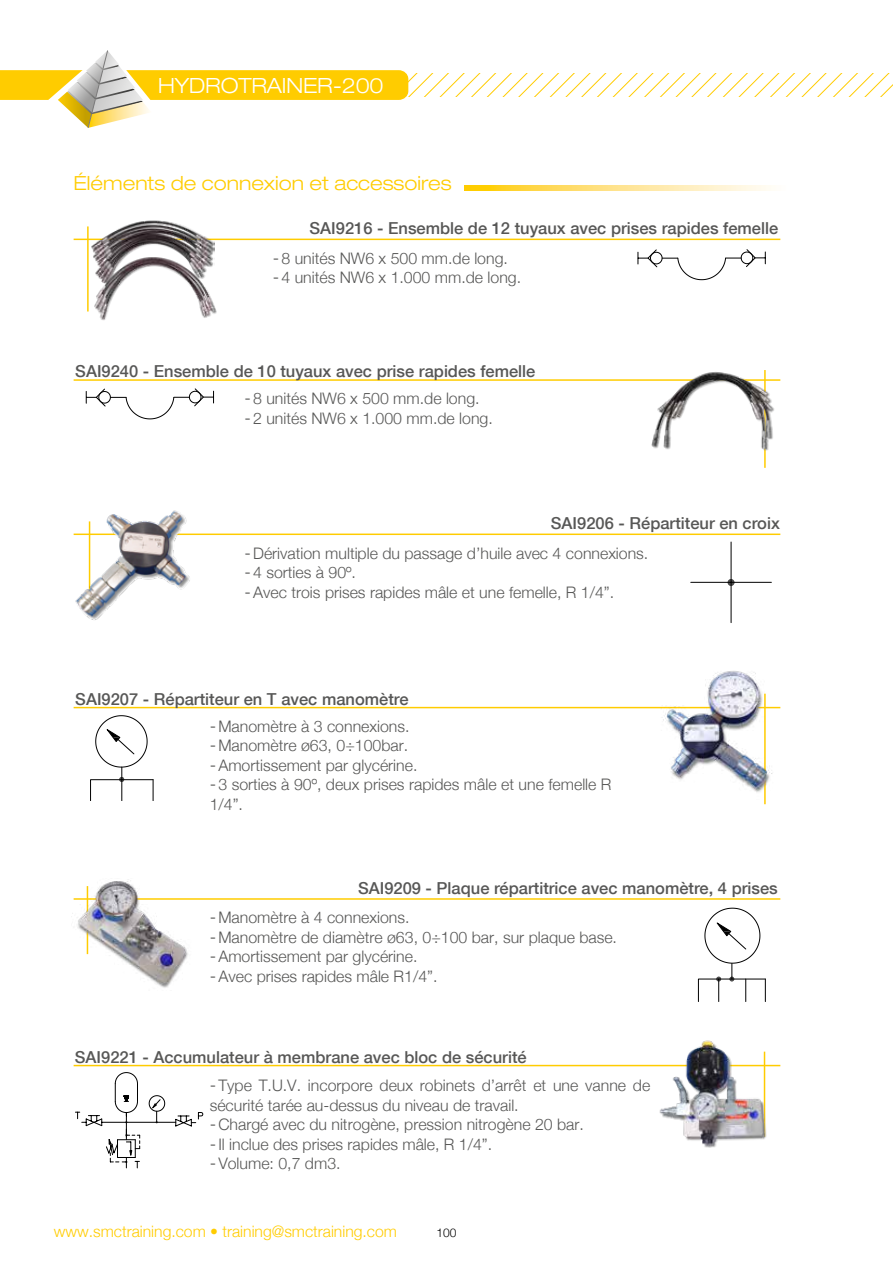
<style>
.page{position:relative;width:893px;height:1263px;background:#fff}
.page>*{position:absolute;margin:0;border:0;box-sizing:border-box;transform-origin:0 0}
.t1{font:300 expanded 21px "Helvetica Neue";letter-spacing:-.005em;color:#fff}
.t2{font:300 expanded 19.5px "Helvetica Neue";color:#fc0}
.t3{font:500 16.5px "Helvetica Neue";color:#575756}
.t4{font:300 15.9px/19.5px "Helvetica Neue";color:#575756}
.t5{font:300 15.75px "Helvetica Neue";color:#fc0}
.t6{font:300 12px "Helvetica Neue";color:#000}
.s1{font-size:17.4px}
</style>
<div class="page">
<svg style="left:465px;top:186px;width:306px;height:4px"></svg>
<hr style="left:74px;top:239px;width:706px;height:1px;background:#fc0">
<hr style="left:87px;top:226px;width:2px;height:85px;background:#fc0">
<hr style="left:764px;top:370px;width:2px;height:98px;background:#fc0">
<hr style="left:74px;top:379px;width:706px;height:2px;background:#fc0">
<hr style="left:74px;top:533px;width:706px;height:2px;background:#fc0">
<hr style="left:764px;top:694px;width:2px;height:110px;background:#fc0">
<hr style="left:74px;top:707px;width:706px;height:1px;background:#fc0">
<hr style="left:74px;top:898px;width:706px;height:2px;background:#fc0">
<hr style="left:74px;top:1065px;width:706px;height:1px;background:#fc0">
<img style="left:87px;top:220px;width:128px;height:66px">
<img style="left:91px;top:254px;width:126px;height:67px">
<img style="left:648px;top:370px;width:128px;height:81px">
<img style="left:73px;top:510px;width:121px;height:110px">
<img style="left:653px;top:671px;width:127px;height:130px">
<img style="left:72px;top:879px;width:127px;height:109px">
<img style="left:648px;top:1040px;width:128px;height:108px">
<svg style="left:638px;top:249px;width:128px;height:31px"></svg>
<svg style="left:86px;top:389px;width:128px;height:30px"></svg>
<svg style="left:90px;top:715px;width:64px;height:86px"></svg>
<svg style="left:698px;top:908px;width:68px;height:94px"></svg>
<hr style="left:731px;top:542px;width:1px;height:81px;background:#000">
<hr style="left:691px;top:582px;width:80px;height:1px;background:#000">
<svg style="left:728px;top:579px;width:6px;height:7px"></svg>
<svg style="left:75px;top:1072px;width:128px;height:96px"></svg>
<svg style="left:0;top:50px;width:893px;height:78px"></svg>
<h1 class="t1" style="left:158px;top:73px;width:227px">HYDROTRAINER-200</h1>
<p class="t2" style="left:74px;top:172px;width:380px">Éléments de connexion et accessoires</p>
<p class="t3" style="left:310px;top:218px;width:470px">SAI9216 - Ensemble de 12 tuyaux avec prises rapides femelle</p>
<p class="t4" style="left:273px;top:248px;width:250px"><span class="s1">-</span>8 unités NW6 x 500 mm.de long. <span class="s1">-</span>4 unités NW6 x 1.000 mm.de long.</p>
<p class="t3" style="left:75px;top:361px;width:462px">SAI9240 - Ensemble de 10 tuyaux avec prise rapides femelle</p>
<p class="t4" style="left:244px;top:388px;width:250px"><span class="s1">-</span>8 unités NW6 x 500 mm.de long. <span class="s1">-</span>2 unités NW6 x 1.000 mm.de long.</p>
<p class="t3" style="left:551px;top:513px;width:230px">SAI9206 - Répartiteur en croix</p>
<p class="t4" style="left:244px;top:543px;width:405px"><span class="s1">-</span>Dérivation multiple du passage d’huile avec 4 connexions. <span class="s1">-</span>4 sorties à 90º.<br><span class="s1">-</span>Avec trois prises rapides mâle et une femelle, R 1/4”.</p>
<p class="t3" style="left:75px;top:689px;width:335px">SAI9207 - Répartiteur en T avec manomètre</p>
<p class="t4" style="left:210px;top:716px;width:403px"><span class="s1">-</span>Manomètre à 3 connexions.<br><span class="s1">-</span>Manomètre ø63, 0÷100bar.<br><span class="s1">-</span>Amortissement par glycérine.<br><span class="s1">-</span>3 sorties à 90º, deux prises rapides mâle et une femelle R<br>1/4”.</p>
<p class="t3" style="left:358px;top:878px;width:421px">SAI9209 - Plaque répartitrice avec manomètre, 4 prises</p>
<p class="t4" style="left:210px;top:908px;width:409px"><span class="s1">-</span>Manomètre à 4 connexions.<br><span class="s1">-</span>Manomètre de diamètre ø63, 0÷100 bar, sur plaque base. <span class="s1">-</span>Amortissement par glycérine.<br><span class="s1">-</span>Avec prises rapides mâle R1/4”.</p>
<p class="t3" style="left:75px;top:1047px;width:453px">SAI9221 - Accumulateur à membrane avec bloc de sécurité</p>
<p class="t4" style="left:210px;top:1075px;width:442px"><span class="s1">-</span>Type T.U.V. incorpore deux robinets d’arrêt et une vanne de sécurité tarée au-dessus du niveau de travail.<br><span class="s1">-</span>Chargé avec du nitrogène, pression nitrogène 20 bar.<br><span class="s1">-</span>Il inclue des prises rapides mâle, R 1/4”.<br><span class="s1">-</span>Volume: 0,7 dm3.</p>
<p class="t5" style="left:54px;top:1221px;width:345px">www.smctraining.com • training@smctraining.com</p>
<p class="t6" style="left:436px;top:1225px;width:22px">100</p>
</div>
